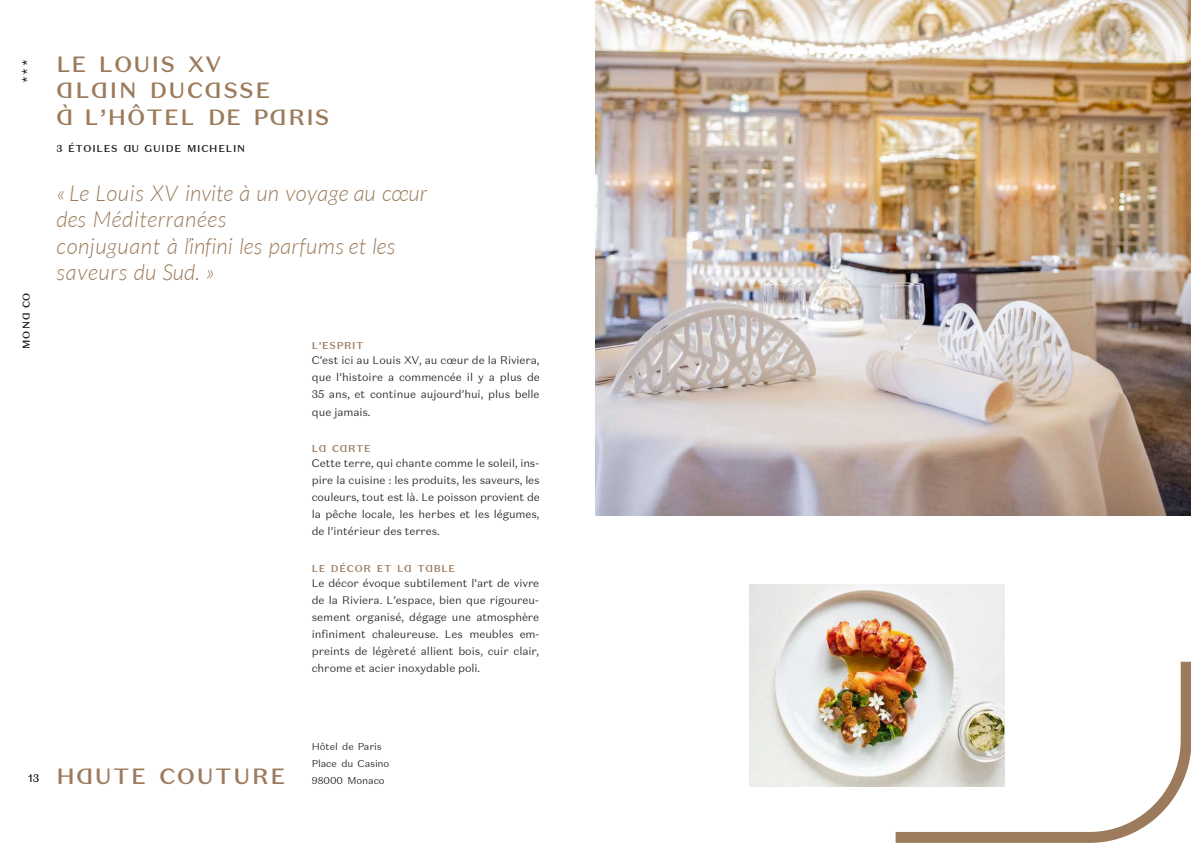
<style>
.page{position:relative;width:1191px;height:843px;background:#fff}
.page>*{position:absolute;margin:0;border:0;box-sizing:border-box;transform-origin:0 0}
.t1{font:italic 300 22px/26.4px "Lato";letter-spacing:.025em;color:#9c7b5c}
.t2{font:500 22px "Domaine Sans Text Ducasse";letter-spacing:.065em;color:#9c7b5c}
.t3{font:500 14px "Domaine Sans Text Ducasse";color:#231f20}
.t4{font:300 11px/17px "Domaine Sans Text Ducasse";color:#231f20;text-align:justify}
.t5{font:11px "Domaine Sans Text";color:#000}
.t6{font:300 10px/17px "Domaine Sans Text Ducasse";letter-spacing:-.005em;color:#231f20}
.t7{font:500 10px "Domaine Sans Text Ducasse";letter-spacing:.06em;color:#9c7b5c}
.t8{font:500 10px "Domaine Sans Text Ducasse";letter-spacing:.075em;color:#231f20}
</style>
<div class="page">
<img style="left:750px;top:584px;width:255px;height:201px">
<img style="left:595px;top:0;width:596px;height:514px">
<svg style="left:885px;top:650px;width:306px;height:192px"></svg>
<p class="t3" style="left:19px;top:83px;width:26px;rotate:-90deg">***</p>
<p class="t8" style="left:20px;top:349px;width:58px;rotate:-90deg">MONA CO</p>
<p class="t2" style="left:57px;top:50px;width:167px">LE LOUIS XV</p>
<p class="t2" style="left:57px;top:76px;width:215px">ALAIN DUCASSE</p>
<p class="t2" style="left:57px;top:103px;width:274px">À L’HÔTEL DE PARIS</p>
<p class="t8" style="left:57px;top:142px;width:190px">3 ÉTOILES AU GUIDE MICHELIN</p>
<p class="t1" style="left:57px;top:180px;width:372px">« Le Louis XV invite à un voyage au cœur des Méditerranées</p>
<p class="t1" style="left:57px;top:233px;width:340px">conjuguant à l’infini les parfums et les saveurs du Sud. »</p>
<p class="t7" style="left:312px;top:339px;width:53px">L’ESPRIT</p>
<p class="t4" style="left:312px;top:352px;width:230px">C’est ici au Louis XV, au cœur de la Riviera, que l’histoire a commencée il y a plus de 35 ans, et continue aujourd’hui, plus belle que jamais.</p>
<p class="t7" style="left:312px;top:441px;width:61px">LA CARTE</p>
<p class="t4" style="left:312px;top:454px;width:229px">Cette terre, qui chante comme le soleil, ins&shy;pire la cuisine : les produits, les saveurs, les couleurs, tout est là. Le poisson provient de la pêche locale, les herbes et les légumes, de l’intérieur des terres.</p>
<p class="t7" style="left:312px;top:561px;width:145px">LE DÉCOR ET LA TABLE</p>
<p class="t4" style="left:312px;top:574px;width:229px">Le décor évoque subtilement l’art de vivre de la Riviera. L’espace, bien que rigoureu&shy;sement organisé, dégage une atmosphère infiniment chaleureuse. Les meubles em&shy;preints de légèreté allient bois, cuir clair, chrome et acier inoxydable poli.</p>
<p class="t5" style="left:28px;top:770px;width:13px">13</p>
<p class="t2" style="left:57px;top:761px;width:230px">HAUTE COUTURE</p>
<p class="t6" style="left:312px;top:737px;width:79px">Hôtel de Paris<br>Place du Casino<br>98000 Monaco</p>
</div>
